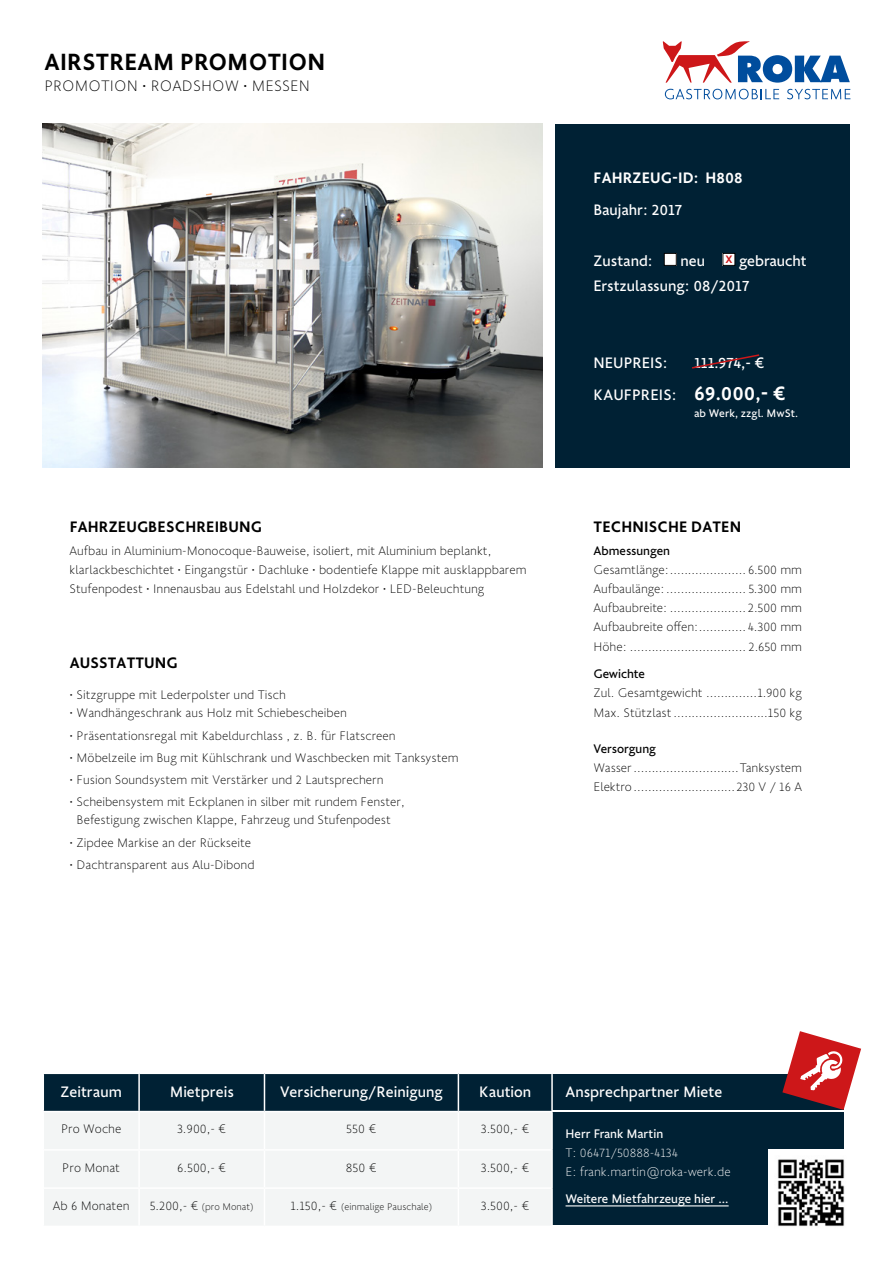
<style>
.page{position:relative;width:893px;height:1263px;background:#fff}
.page>*{position:absolute;margin:0;border:0;box-sizing:border-box;transform-origin:0 0}
.t1{font:500 25.5px "Golden Sans";letter-spacing:.01em;color:#000}
.t2{font:16.5px/25.5px "Golden Sans";color:#fff}
.t3{font:500 16.5px "Golden Sans";letter-spacing:.01em;color:#000}
.t4{font:200 16.5px "Golden Sans";letter-spacing:.01em;color:#000}
.t5{font:500 16.5px "Golden Sans";letter-spacing:.01em;color:#fff}
.t6{font:200 13.5px/19.2px "Golden Sans";color:#000}
.t7{font:200 13.5px/19.2px "Golden Sans";color:#fff}
.t8{font:13.5px "Golden Sans";color:#fff}
.t9{font:13.5px "Golden Sans";color:#000}
.t10{font:12px "Golden Sans";color:#fff}
.t11{font:200 10.5px "Golden Sans";color:#000}
.s1{font-weight:500;font-size:21px}
.s2{font-size:13.5px}
</style>
<div class="page">
<svg style="left:665px;top:89px;width:114px;height:10px"></svg>
<svg style="left:787px;top:89px;width:63px;height:10px"></svg>
<svg style="left:663px;top:41px;width:187px;height:42px"></svg>
<img style="left:43px;top:123px;width:500px;height:345px">
<div style="left:556px;top:124px;width:294px;height:343px;background:#002134"></div>
<div style="left:544px;top:1074px;width:299px;height:36px;background:#002134"></div>
<div style="left:544px;top:1112px;width:299px;height:113px;background:#002134"></div>
<div style="left:44px;top:1074px;width:507px;height:37px;background:#002134"></div>
<div style="left:44px;top:1112px;width:507px;height:113px;background:#f3f5f5"></div>
<hr style="left:138px;top:1074px;width:2px;height:37px;background:#fff">
<hr style="left:264px;top:1074px;width:1px;height:37px;background:#fff">
<hr style="left:458px;top:1074px;width:1px;height:37px;background:#fff">
<hr style="left:551px;top:1074px;width:2px;height:37px;background:#fff">
<hr style="left:138px;top:1112px;width:2px;height:37px;background:#fff">
<hr style="left:264px;top:1112px;width:1px;height:37px;background:#fff">
<hr style="left:458px;top:1112px;width:1px;height:37px;background:#fff">
<hr style="left:44px;top:1149px;width:95px;height:1px;background:#fff">
<hr style="left:139px;top:1149px;width:125px;height:1px;background:#fff">
<hr style="left:138px;top:1150px;width:2px;height:37px;background:#fff">
<hr style="left:264px;top:1149px;width:194px;height:1px;background:#fff">
<hr style="left:264px;top:1150px;width:1px;height:37px;background:#fff">
<hr style="left:458px;top:1149px;width:93px;height:1px;background:#fff">
<hr style="left:458px;top:1150px;width:1px;height:37px;background:#fff">
<hr style="left:44px;top:1187px;width:95px;height:2px;background:#fff">
<hr style="left:139px;top:1187px;width:125px;height:2px;background:#fff">
<hr style="left:138px;top:1189px;width:2px;height:36px;background:#fff">
<hr style="left:264px;top:1187px;width:194px;height:2px;background:#fff">
<hr style="left:264px;top:1189px;width:1px;height:36px;background:#fff">
<hr style="left:458px;top:1187px;width:93px;height:2px;background:#fff">
<hr style="left:458px;top:1189px;width:1px;height:36px;background:#fff">
<hr style="left:551px;top:1112px;width:2px;height:38px;background:#fff">
<hr style="left:551px;top:1150px;width:2px;height:38px;background:#fff">
<hr style="left:551px;top:1188px;width:2px;height:37px;background:#fff">
<svg style="left:782px;top:1031px;width:79px;height:79px"></svg>
<hr style="left:566px;top:1205px;width:163px;height:1px;background:#fff">
<img style="left:768px;top:1150px;width:77px;height:77px">
<div style="left:664px;top:253px;width:12px;height:12px;background:#fff"></div>
<div style="left:664px;top:253px;width:13px;height:13px;border:1px solid #000"></div>
<div style="left:723px;top:253px;width:12px;height:12px;background:#fff"></div>
<div style="left:722px;top:253px;width:13px;height:13px;border:1px solid #000"></div>
<svg style="left:692px;top:354px;width:68px;height:15px"></svg>
<h1 class="t1" style="left:44px;top:43px;width:282px">AIRSTREAM PROMOTION</h1>
<p class="t4" style="left:44px;top:75px;width:267px">PROMOTION • ROADSHOW • MESSEN</p>
<p class="t3" style="left:70px;top:514px;width:194px">FAHRZEUGBESCHREIBUNG</p>
<p class="t6" style="left:70px;top:540px;width:459px">Aufbau in Aluminium-Monocoque-Bauweise, isoliert, mit Aluminium beplankt, klarlackbeschichtet • Eingangstür • Dachluke • bodentiefe Klappe mit ausklappbarem<br>Stufenpodest • Innenausbau aus Edelstahl und Holzdekor • LED-Beleuchtung</p>
<p class="t3" style="left:70px;top:650px;width:109px">AUSSTATTUNG</p>
<p class="t6" style="left:70px;top:685px;width:218px">• Sitzgruppe mit Lederpolster und Tisch</p>
<p class="t6" style="left:70px;top:703px;width:279px">• Wandhängeschrank aus Holz mit Schiebescheiben</p>
<p class="t6" style="left:70px;top:725px;width:328px">• Präsentationsregal mit Kabeldurchlass , z. B. für Flatscreen</p>
<p class="t6" style="left:70px;top:747px;width:390px">• Möbelzeile im Bug mit Kühlschrank und Waschbecken mit Tanksystem</p>
<p class="t6" style="left:70px;top:769px;width:315px">• Fusion Soundsystem mit Verstärker und 2 Lautsprechern</p>
<p class="t6" style="left:70px;top:792px;width:337px;line-height:18px;text-align:center">• Scheibensystem mit Eckplanen in silber mit rundem Fenster,<br>Befestigung zwischen Klappe, Fahrzeug und Stufenpodest</p>
<p class="t6" style="left:70px;top:832px;width:183px">• Zipdee Markise an der Rückseite</p>
<p class="t6" style="left:70px;top:854px;width:186px">• Dachtransparent aus Alu-Dibond</p>
<p class="t5" style="left:594px;top:165px;width:151px">FAHRZEUG-ID: H808</p>
<p class="t2" style="left:593px;top:196px;width:90px">Baujahr: 2017</p>
<p class="t2" style="left:593px;top:247px;width:61px">Zustand:</p>
<p class="t2" style="left:593px;top:247px;width:215px;text-indent:87px">neu <sup>x</sup> gebraucht<br>Erstzulassung: 08/2017</p>
<p class="t2" style="left:594px;top:346px;width:194px;line-height:32px;text-indent:100px">111.974,- €<br>KAUFPREIS: <span class="s1">69.000,- €</span></p>
<p class="t10" style="left:694px;top:404px;width:106px">ab Werk, zzgl. MwSt.</p>
<p class="t2" style="left:593px;top:349px;width:75px">NEUPREIS:</p>
<p class="t3" style="left:594px;top:514px;width:149px">TECHNISCHE DATEN</p>
<p class="t9" style="left:593px;top:541px;width:78px">Abmessungen</p>
<p class="t6" style="left:593px;top:559px;width:210px;text-align:justify">Gesamtlänge:..................... 6.500 mm Aufbaulänge:...................... 5.300 mm Aufbaubreite: ..................... 2.500 mm Aufbaubreite offen:............. 4.300 mm Höhe: ................................ 2.650 mm</p>
<p class="t9" style="left:593px;top:664px;width:53px">Gewichte</p>
<p class="t6" style="left:593px;top:683px;width:210px">Zul. Gesamtgewicht ..............1.900 kg<br>Max. Stützlast..........................150 kg</p>
<p class="t9" style="left:594px;top:739px;width:64px">Versorgung</p>
<p class="t6" style="left:594px;top:757px;width:210px">Wasser.............................Tanksystem<br>Elektro............................230 V / 16 A</p>
<p class="t2" style="left:61px;top:1078px;width:63px">Zeitraum</p>
<p class="t2" style="left:170px;top:1078px;width:66px">Mietpreis</p>
<p class="t2" style="left:280px;top:1078px;width:164px">Versicherung/Reinigung</p>
<p class="t2" style="left:479px;top:1078px;width:53px">Kaution</p>
<p class="t6" style="left:61px;top:1118px;width:62px">Pro Woche</p>
<p class="t6" style="left:177px;top:1118px;width:51px">3.900,- €</p>
<p class="t6" style="left:346px;top:1118px;width:32px">550 €</p>
<p class="t6" style="left:481px;top:1118px;width:50px">3.500,- €</p>
<p class="t6" style="left:62px;top:1157px;width:59px">Pro Monat</p>
<p class="t6" style="left:177px;top:1157px;width:51px">6.500,- €</p>
<p class="t6" style="left:346px;top:1157px;width:32px">850 €</p>
<p class="t6" style="left:481px;top:1157px;width:50px">3.500,- €</p>
<p class="t6" style="left:53px;top:1195px;width:78px">Ab 6 Monaten</p>
<p class="t11" style="left:150px;top:1199px;width:106px"><span class="s2">5.200,- €</span> (pro Monat)</p>
<p class="t11" style="left:290px;top:1199px;width:144px"><span class="s2">1.150,- €</span> (einmalige Pauschale)</p>
<p class="t6" style="left:481px;top:1195px;width:50px">3.500,- €</p>
<p class="t2" style="left:566px;top:1078px;width:158px">Ansprechpartner Miete</p>
<p class="t8" style="left:566px;top:1123px;width:99px">Herr Frank Martin</p>
<p class="t7" style="left:566px;top:1142px;width:167px">T: 06471/50888-4134<br>E: frank.martin@roka-werk.de</p>
<p class="t8" style="left:566px;top:1189px;width:165px">Weitere Mietfahrzeuge hier ...</p>
</div>
